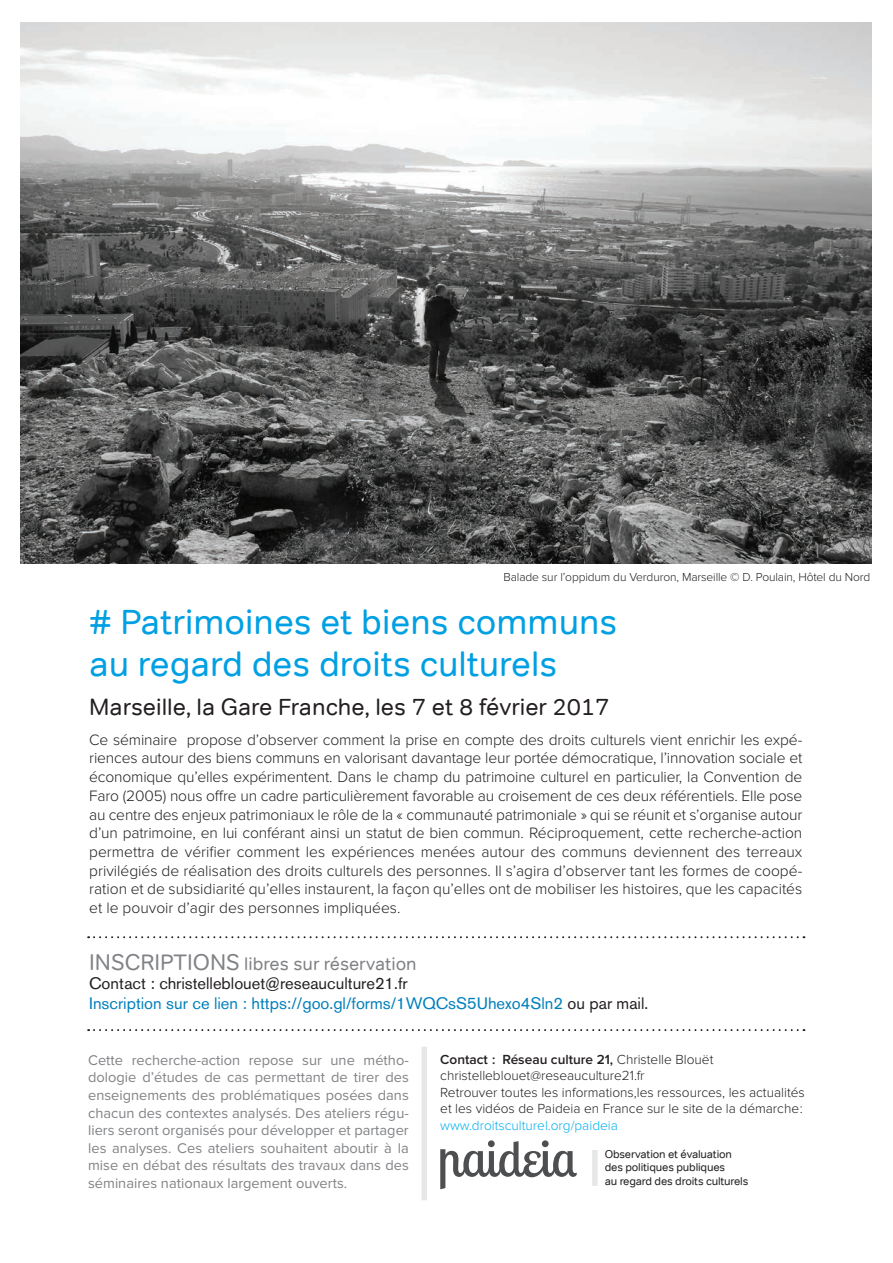
<style>
.page{position:relative;width:893px;height:1263px;background:#fff}
.page>*{position:absolute;margin:0;border:0;box-sizing:border-box;transform-origin:0 0}
.t1{font:35.1px/42.2px "Tondo";color:#00a0e2}
.t2{font:23.4px "Tondo";color:#231f20}
.t3{font:18px "Tondo";color:#808285}
.t4{font:16.5px/19.8px "Akzidenz Grotesk BE";color:#007fbc}
.t5{font:300 15.6px/18.8px "Proxima Nova";color:#231f20;text-align:justify}
.t6{font:14.7px/17.5px "Proxima Nova";color:#808285;text-align:justify}
.t7{font:300 13.65px/16.4px "Proxima Nova";color:#231f20}
.t8{font:300 13.65px "Proxima Nova";color:#00aeef}
.t9{font:300 12px "Proxima Nova";letter-spacing:-.01em;color:#231f20}
.t10{font:11.1px/13.4px "Tondo";letter-spacing:-.015em;color:#231f20}
.s1{font-size:22.5px}
.s2{color:#231f20}
.s3{font-weight:600}
</style>
<div class="page">
<svg style="left:440px;top:1140px;width:137px;height:49px"></svg>
<div style="left:592px;top:1150px;width:6px;height:36px;background:#e6e7e9"></div>
<div style="left:421px;top:1047px;width:6px;height:153px;background:#e6e7e9"></div>
<svg style="left:88px;top:1029px;width:716px;height:2px"></svg>
<svg style="left:88px;top:936px;width:716px;height:2px"></svg>
<img style="left:21px;top:22px;width:850px;height:541px">
<p class="t9" style="left:504px;top:570px;width:368px">Balade sur l’oppidum du Verduron, Marseille © D. Poulain, Hôtel du Nord</p>
<h1 class="t1" style="left:89px;top:600px;width:530px"># Patrimoines et biens communs au regard des droits culturels</h1>
<h2 class="t2" style="left:89px;top:693px;width:522px">Marseille, la Gare Franche, les 7 et 8 février 2017</h2>
<p class="t5" style="left:89px;top:730px;width:715px">Ce séminaire propose d’observer comment la prise en compte des droits culturels vient enrichir les expé&shy;riences autour des biens communs en valorisant davantage leur portée démocratique, l’innovation sociale et économique qu’elles expérimentent. Dans le champ du patrimoine culturel en particulier, la Convention de Faro (2005) nous offre un cadre particulièrement favorable au croisement de ces deux référentiels. Elle pose au centre des enjeux patrimoniaux le rôle de la « communauté patrimoniale » qui se réunit et s’organise autour d’un patrimoine, en lui conférant ainsi un statut de bien commun. Réciproquement, cette recherche-action permettra de vérifier comment les expériences menées autour des communs deviennent des terreaux privilégiés de réalisation des droits culturels des personnes. Il s’agira d’observer tant les formes de coopé&shy;ration et de subsidiarité qu’elles instaurent, la façon qu’elles ont de mobiliser les histoires, que les capacités et le pouvoir d’agir des personnes impliquées.</p>
<p class="t3" style="left:89px;top:952px;width:329px"><span class="s1">INSCRIPTIONS</span> libres sur réservation</p>
<p class="t4" style="left:89px;top:974px;width:560px"><span class="s2">Contact : christelleblouet@reseauculture21.fr<br></span>Inscription sur ce lien : https://goo.gl/forms/1WQCsS5Uhexo4Sln2 <span class="s2">ou par mail.</span></p>
<p class="t6" style="left:88px;top:1051px;width:322px">Cette recherche-action repose sur une métho&shy;dologie d’études de cas permettant de tirer des enseignements des problématiques posées dans chacun des contextes analysés. Des ateliers régu&shy;liers seront organisés pour développer et partager les analyses. Ces ateliers souhaitent aboutir à la mise en débat des résultats des travaux dans des séminaires nationaux largement ouverts.</p>
<p class="t7" style="left:440px;top:1051px;width:366px"><span class="s3">Contact : Réseau culture 21,</span> Christelle Blouët christelleblouet@reseauculture21.fr<br>Retrouver toutes les informations,les ressources, les actualités et les vidéos de Paideia en France sur le site de la démarche :</p>
<p class="t8" style="left:440px;top:1117px;width:179px">www.droitsculturel.org/paideia</p>
<p class="t10" style="left:605px;top:1147px;width:145px">Observation et évaluation des politiques publiques<br>au regard des droits culturels</p>
</div>
